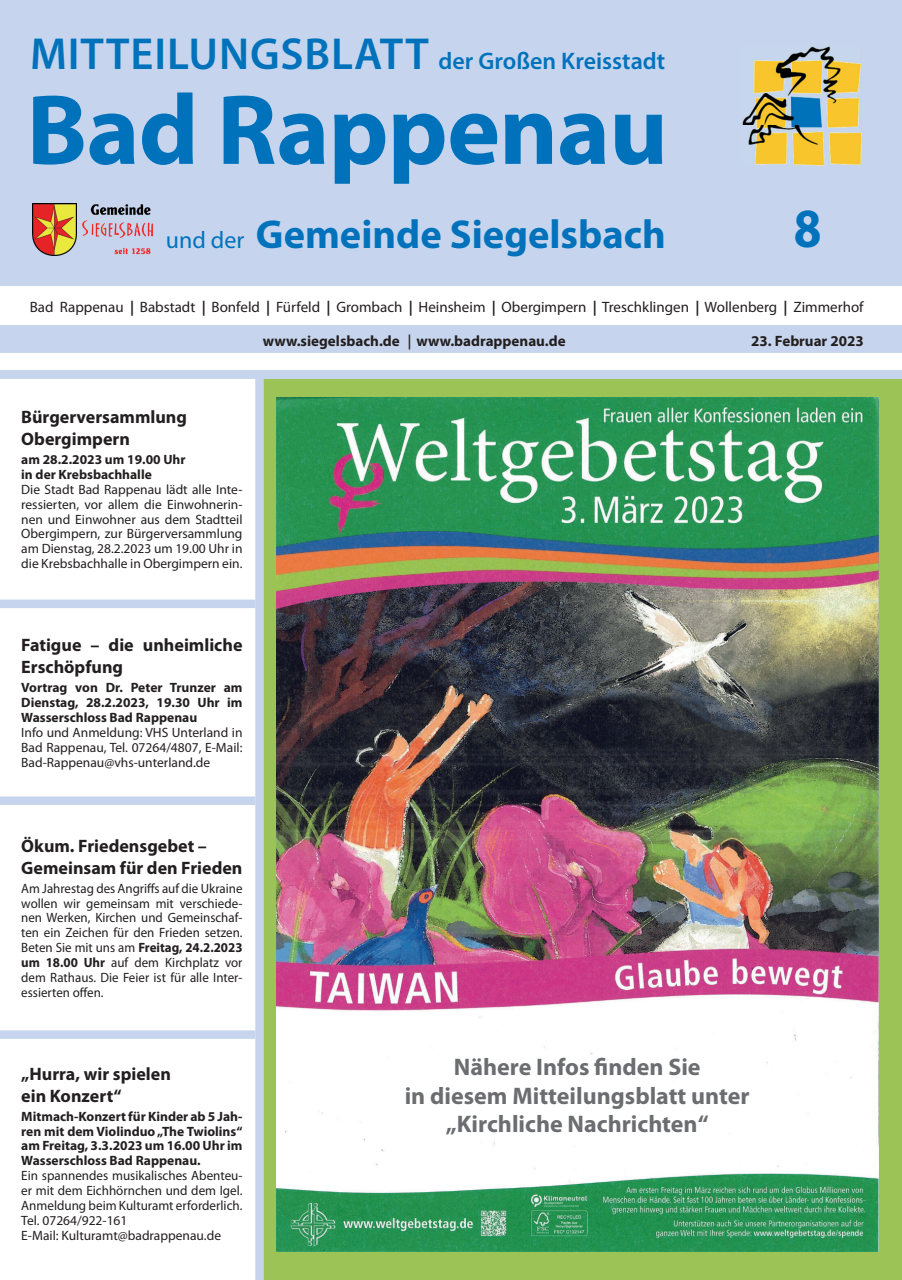
<style>
.page{position:relative;width:902px;height:1280px;background:#fff}
.page>*{position:absolute;margin:0;border:0;box-sizing:border-box;transform-origin:0 0}
.t1{font:700 100.5px "Myriad Pro";letter-spacing:-.01em;color:#0072bc}
.t2{font:700 55.5px "Myriad Pro";color:#0072bc;scale:.9 1}
.t3{font:700 40.5px "Myriad Pro";color:#0072bc}
.t4{font:700 24px/28.8px "Myriad Pro";color:#6c6d70;text-align:center}
.t5{font:600 24px "Myriad Pro";color:#0072bc}
.t6{font:700 18px/21.6px "Myriad Pro";color:#231f20}
.t7{font:15px "Myriad Pro";color:#231f20}
.t8{font:700 15px "Myriad Pro";color:#231f20}
.t9{font:13.5px/14.9px "Myriad Pro";color:#231f20;text-align:justify}
.t10{font:13.5px/14.9px "Myriad Pro";color:#231f20;text-align:justify;scale:.96 1}
.t11{font:700 13.5px/14.9px "Myriad Pro";color:#231f20;text-align:justify}
.s1{font-size:45px}
.s2{font-weight:400;font-size:24px}
.s3{font-weight:700;font-style:italic}
.s4{font-family:"Futura BT";font-weight:500}
.s5{font-weight:700}
</style>
<div class="page">
<div style="left:259px;top:378px;width:642px;height:902px;background:#9bc355"></div>
<div style="left:0;top:370px;width:901px;height:9px;background:#c6d5ed"></div>
<div style="left:255px;top:378px;width:9px;height:902px;background:#c6d5ed"></div>
<div style="left:0;top:600px;width:255px;height:8px;background:#c6d5ed"></div>
<div style="left:0;top:796px;width:255px;height:9px;background:#c6d5ed"></div>
<div style="left:0;top:1030px;width:255px;height:9px;background:#c6d5ed"></div>
<div style="left:0;top:326px;width:901px;height:27px;background:#c6d5ed"></div>
<div style="left:0;top:0;width:901px;height:286px;background:#c6d5ed"></div>
<img style="left:33px;top:204px;width:44px;height:51px">
<img style="left:82px;top:204px;width:70px;height:51px">
<img style="left:742px;top:46px;width:119px;height:120px">
<img style="left:276px;top:398px;width:602px;height:854px">
<h3 class="t5" style="left:30px;top:45px;width:636px"><span class="s1">MITTEILUNGSBLATT</span> der Großen Kreisstadt</h3>
<h1 class="t1" style="left:27px;top:64px;width:642px">Bad Rappenau</h1>
<h3 class="t3" style="left:166px;top:208px;width:501px"><span class="s2">und der</span> Gemeinde Siegelsbach</h3>
<h2 class="t2" style="left:793px;top:192px;width:32px">8</h2>
<p class="t7" style="left:30px;top:297px;width:835px">Bad Rappenau <span class="s3">|</span> Babstadt <span class="s3">|</span> Bonfeld <span class="s3">|</span> Fürfeld <span class="s3">|</span> Grombach <span class="s3">|</span> Heinsheim <span class="s3">|</span> Obergimpern <span class="s3">|</span> Treschklingen <span class="s3">|</span> Wollenberg <span class="s3">|</span> Zimmerhof</p>
<p class="t8" style="left:263px;top:331px;width:304px">www.siegelsbach.de <span class="s4">|</span> www.badrappenau.de</p>
<p class="t8" style="left:751px;top:331px;width:114px">23. Februar 2023</p>
<h3 class="t6" style="left:21px;top:406px;width:167px">Bürgerversammlung<br>Obergimpern</h3>
<p class="t11" style="left:21px;top:452px;width:166px">am 28.2.2023 um 19.00 Uhr in der Krebsbachhalle</p>
<p class="t9" style="left:21px;top:482px;width:223px">Die Stadt Bad Rappenau lädt alle Inte&shy;ressierten, vor allem die Einwohnerin&shy;nen und Einwohner aus dem Stadtteil Obergimpern, zur Bürgerversammlung am Dienstag, 28.2.2023 um 19.00 Uhr in die Krebsbachhalle in Obergimpern ein.</p>
<h3 class="t6" style="left:21px;top:634px;width:223px">Fatigue – die unheimliche<br>Erschöpfung</h3>
<p class="t11" style="left:21px;top:680px;width:223px">Vortrag von Dr. Peter Trunzer am Dienstag, 28.2.2023, 19.30 Uhr im Wasserschloss Bad Rappenau</p>
<p class="t9" style="left:21px;top:725px;width:223px">Info und Anmeldung: VHS Unterland in Bad Rappenau, Tel. 07264/4807, E-Mail:<br>Bad-Rappenau@vhs-unterland.de</p>
<h3 class="t6" style="left:21px;top:834px;width:223px">Ökum. Friedensgebet –<br>Gemeinsam für den Frieden</h3>
<p class="t10" style="left:21px;top:880px;width:232px">Am Jahrestag des Angriffs auf die Ukraine wollen wir gemeinsam mit verschiede&shy;nen Werken, Kirchen und Gemeinschaf&shy;ten ein Zeichen für den Frieden setzen.<br>Beten Sie mit uns am <span class="s5">Freitag, 24.2.2023 um 18.00 Uhr</span> auf dem Kirchplatz vor dem Rathaus. Die Feier ist für alle Inter&shy;essierten offen.</p>
<h3 class="t6" style="left:21px;top:1062px;width:151px">„Hurra, wir spielen ein Konzert“</h3>
<p class="t11" style="left:21px;top:1108px;width:223px">Mitmach-Konzert für Kinder ab 5 Jah&shy;ren mit dem Violinduo „The Twiolins“ am Freitag, 3.3.2023 um 16.00 Uhr im Wasserschloss Bad Rappenau.</p>
<p class="t9" style="left:21px;top:1168px;width:223px;text-align:left">Ein spannendes musikalisches Abenteu&shy;er mit dem Eichhörnchen und dem Igel.<br>Anmeldung beim Kulturamt erforderlich.<br>Tel. 07264/922-161<br>E-Mail: Kulturamt@badrappenau.de</p>
<h3 class="t4" style="left:404px;top:1051px;width:346px">Nähere Infos finden Sie<br>in diesem Mitteilungsblatt unter „Kirchliche Nachrichten“</h3>
</div>
